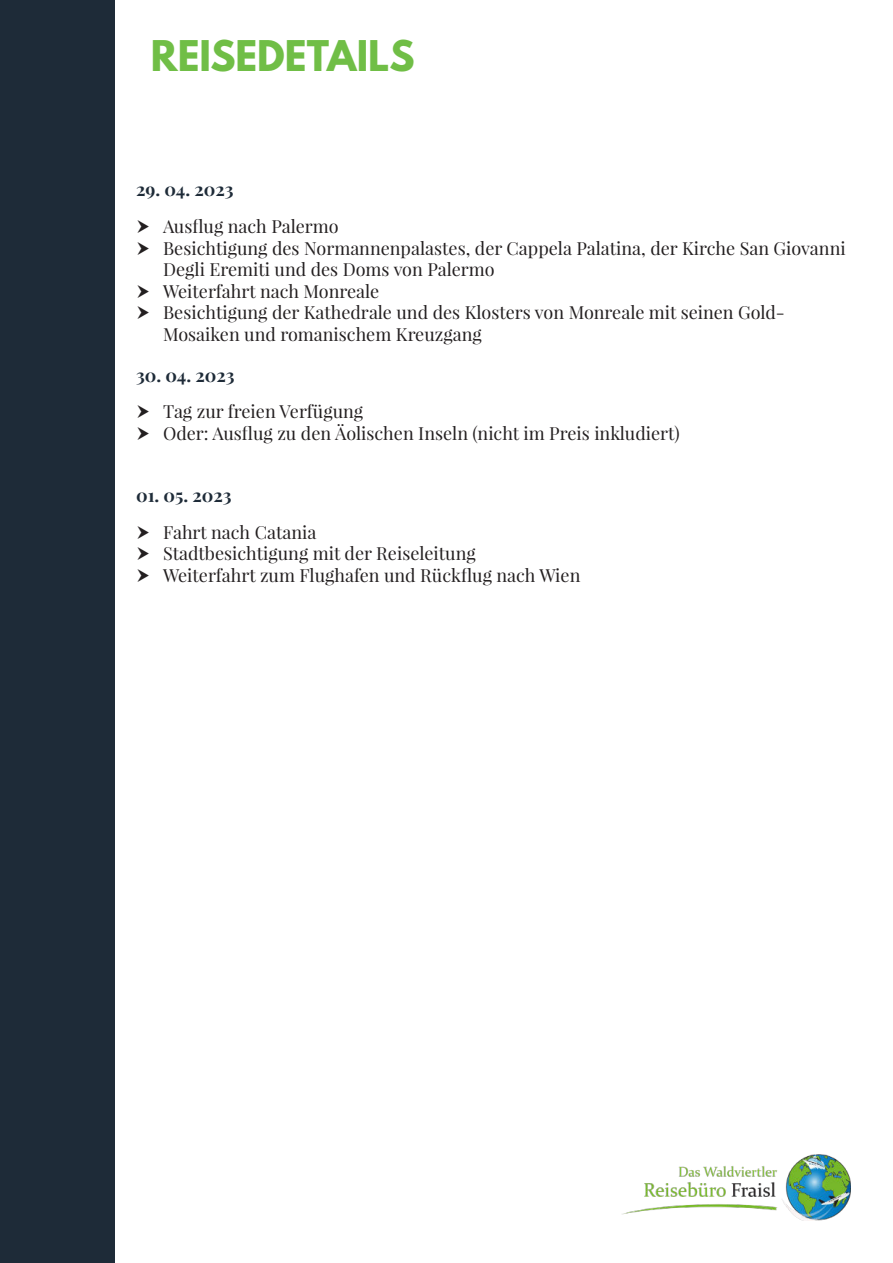
<style>
.page{position:relative;width:893px;height:1263px;background:#fff}
.page>*{position:absolute;margin:0;border:0;box-sizing:border-box;transform-origin:0 0}
.t1{font:700 37.5px "League Spartan";color:#70be46}
.t2{font:18px/21.6px "Playfair Display";color:#231f20}
.t3{font:700 18px "Playfair Display";color:#1e2b38}
</style>
<div class="page">
<div style="left:0;top:0;width:115px;height:1263px;background:#1e2b38"></div>
<img style="left:622px;top:1154px;width:228px;height:66px">
<h1 class="t1" style="left:151px;top:27px;width:265px">REISEDETAILS</h1>
<p class="t3" style="left:136px;top:182px;width:99px">29. 04. 2023</p>
<p class="t2" style="left:163px;top:216px;width:684px">Ausflug nach Palermo<br>Besichtigung des Normannenpalastes, der Cappela Palatina, der Kirche San Giovanni Degli Eremiti und des Doms von Palermo<br>Weiterfahrt nach Monreale<br>Besichtigung der Kathedrale und des Klosters von Monreale mit seinen Gold-Mosaiken und romanischem Kreuzgang</p>
<p class="t3" style="left:136px;top:368px;width:100px">30. 04. 2023</p>
<p class="t2" style="left:163px;top:401px;width:518px">Tag zur freien Verfügung<br>Oder: Ausflug zu den Äolischen Inseln (nicht im Preis inkludiert)</p>
<p class="t3" style="left:136px;top:488px;width:97px">01. 05. 2023</p>
<p class="t2" style="left:163px;top:521px;width:419px">Fahrt nach Catania<br>Stadtbesichtigung mit der Reiseleitung<br>Weiterfahrt zum Flughafen und Rückflug nach Wien</p>
</div>
